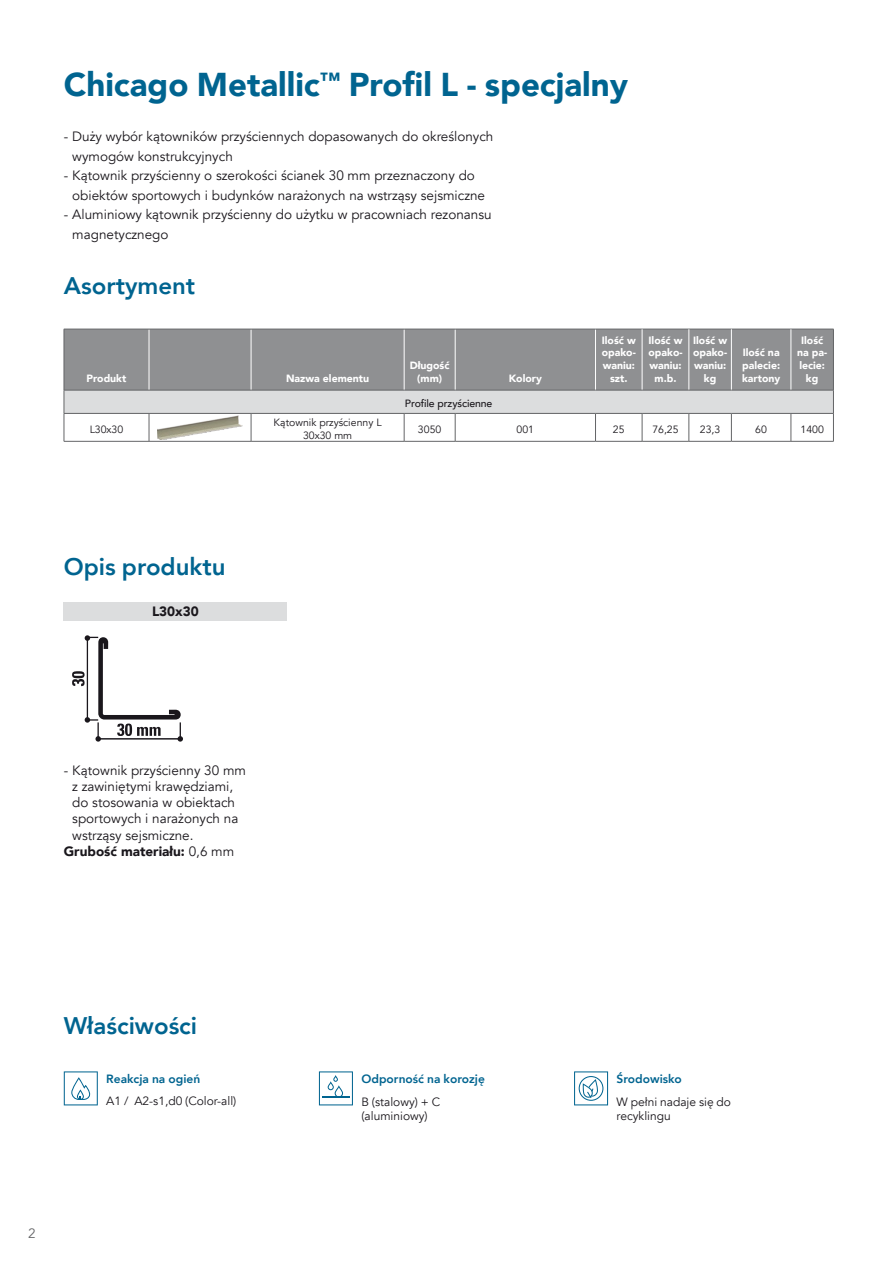
<style>
.page{position:relative;width:893px;height:1263px;background:#fff}
.page>*{position:absolute;margin:0;border:0;box-sizing:border-box;transform-origin:0 0}
.t1{font:900 33px "Avenir";color:#006490}
.t2{font:800 24px "Avenir";color:#006490}
.t3{font:13.5px/19.5px "Avenir";color:#1a171c}
.t4{font:900 13.5px "Avenir";color:#1a171c}
.t5{font:13.5px "Avenir";color:#646567}
.t6{font:12px/14.4px "Avenir";color:#1a171c}
.t7{font:800 12px "Avenir";color:#006490}
.t8{font:900 10.5px/12.6px "Avenir";color:#fff;text-align:center}
.t9{font:10.5px/12.6px "Avenir";color:#1a171c;text-align:center}
.t10{font:500 10.5px "Avenir";letter-spacing:-.01em;color:#1a171c}
.s1{font-weight:400}
</style>
<div class="page">
<div style="left:65px;top:330px;width:768px;height:60px;background:#8f9092"></div>
<div style="left:64px;top:390px;width:769px;height:23px;background:#dcddde"></div>
<hr style="left:595px;top:329px;width:1px;height:61px;background:#fff">
<hr style="left:149px;top:329px;width:1px;height:61px;background:#fff">
<hr style="left:251px;top:329px;width:1px;height:61px;background:#fff">
<hr style="left:404px;top:329px;width:1px;height:61px;background:#fff">
<hr style="left:455px;top:329px;width:1px;height:61px;background:#fff">
<hr style="left:64px;top:329px;width:1px;height:61px;background:#646567">
<hr style="left:64px;top:329px;width:85px;height:1px;background:#646567">
<hr style="left:149px;top:329px;width:102px;height:1px;background:#646567">
<hr style="left:251px;top:329px;width:153px;height:1px;background:#646567">
<hr style="left:404px;top:329px;width:51px;height:1px;background:#646567">
<hr style="left:455px;top:329px;width:140px;height:1px;background:#646567">
<hr style="left:595px;top:329px;width:47px;height:1px;background:#646567">
<hr style="left:642px;top:329px;width:47px;height:1px;background:#646567">
<hr style="left:689px;top:329px;width:42px;height:1px;background:#646567">
<hr style="left:731px;top:329px;width:60px;height:1px;background:#646567">
<hr style="left:791px;top:329px;width:43px;height:1px;background:#646567">
<hr style="left:833px;top:329px;width:1px;height:61px;background:#646567">
<hr style="left:64px;top:390px;width:85px;height:1px;background:#646567">
<hr style="left:149px;top:390px;width:102px;height:1px;background:#646567">
<hr style="left:251px;top:390px;width:153px;height:1px;background:#646567">
<hr style="left:404px;top:390px;width:51px;height:1px;background:#646567">
<hr style="left:455px;top:390px;width:140px;height:1px;background:#646567">
<svg style="left:64px;top:390px;width:1px;height:51px"></svg>
<hr style="left:64px;top:413px;width:85px;height:1px;background:#646567">
<hr style="left:149px;top:413px;width:102px;height:1px;background:#646567">
<svg style="left:149px;top:414px;width:1px;height:27px"></svg>
<svg style="left:251px;top:414px;width:1px;height:27px"></svg>
<hr style="left:251px;top:413px;width:153px;height:1px;background:#646567">
<svg style="left:404px;top:414px;width:1px;height:27px"></svg>
<hr style="left:404px;top:413px;width:51px;height:1px;background:#646567">
<hr style="left:455px;top:413px;width:140px;height:1px;background:#646567">
<svg style="left:455px;top:414px;width:1px;height:27px"></svg>
<svg style="left:595px;top:414px;width:1px;height:27px"></svg>
<hr style="left:595px;top:413px;width:47px;height:1px;background:#646567">
<hr style="left:642px;top:413px;width:47px;height:1px;background:#646567">
<hr style="left:689px;top:413px;width:42px;height:1px;background:#646567">
<hr style="left:731px;top:413px;width:60px;height:1px;background:#646567">
<hr style="left:791px;top:413px;width:43px;height:1px;background:#646567">
<svg style="left:642px;top:414px;width:1px;height:27px"></svg>
<svg style="left:689px;top:414px;width:1px;height:27px"></svg>
<svg style="left:731px;top:414px;width:1px;height:27px"></svg>
<svg style="left:791px;top:414px;width:1px;height:27px"></svg>
<svg style="left:833px;top:391px;width:1px;height:50px"></svg>
<hr style="left:64px;top:441px;width:85px;height:1px;background:#646567">
<hr style="left:149px;top:441px;width:102px;height:1px;background:#646567">
<hr style="left:251px;top:441px;width:153px;height:1px;background:#646567">
<hr style="left:404px;top:441px;width:51px;height:1px;background:#646567">
<hr style="left:455px;top:441px;width:140px;height:1px;background:#646567">
<hr style="left:595px;top:441px;width:47px;height:1px;background:#646567">
<hr style="left:642px;top:441px;width:47px;height:1px;background:#646567">
<hr style="left:689px;top:441px;width:42px;height:1px;background:#646567">
<hr style="left:731px;top:441px;width:60px;height:1px;background:#646567">
<hr style="left:791px;top:441px;width:43px;height:1px;background:#646567">
<hr style="left:642px;top:329px;width:1px;height:61px;background:#fff">
<hr style="left:689px;top:329px;width:1px;height:61px;background:#fff">
<hr style="left:731px;top:329px;width:1px;height:61px;background:#fff">
<hr style="left:791px;top:329px;width:1px;height:61px;background:#fff">
<hr style="left:595px;top:390px;width:47px;height:1px;background:#646567">
<hr style="left:642px;top:390px;width:47px;height:1px;background:#646567">
<hr style="left:689px;top:390px;width:42px;height:1px;background:#646567">
<hr style="left:731px;top:390px;width:60px;height:1px;background:#646567">
<hr style="left:791px;top:390px;width:43px;height:1px;background:#646567">
<img style="left:158px;top:415px;width:85px;height:24px">
<svg style="left:64px;top:1071px;width:34px;height:34px"></svg>
<svg style="left:319px;top:1071px;width:34px;height:34px"></svg>
<svg style="left:574px;top:1071px;width:34px;height:34px"></svg>
<div style="left:64px;top:602px;width:223px;height:19px;background:#dcddde"></div>
<svg style="left:72px;top:635px;width:111px;height:107px"></svg>
<h1 class="t1" style="left:64px;top:56px;width:566px">Chicago Metallic<sup>™</sup> Profil L - specjalny</h1>
<p class="t3" style="left:72px;top:127px;width:423px;text-indent:-9px">- Duży wybór kątowników przyściennych dopasowanych do określonych wymogów konstrukcyjnych</p>
<p class="t3" style="left:72px;top:166px;width:414px;text-indent:-9px">- Kątownik przyścienny o szerokości ścianek 30 mm przeznaczony do obiektów sportowych i budynków narażonych na wstrząsy sejsmiczne</p>
<p class="t3" style="left:72px;top:205px;width:421px;text-indent:-9px">- Aluminiowy kątownik przyścienny do użytku w pracowniach rezonansu magnetycznego</p>
<h2 class="t2" style="left:64px;top:267px;width:133px">Asortyment</h2>
<p class="t8" style="left:87px;top:371px;width:41px">Produkt</p>
<p class="t8" style="left:286px;top:371px;width:85px">Nazwa elementu</p>
<p class="t8" style="left:410px;top:359px;width:41px">Długość (mm)</p>
<p class="t10" style="left:405px;top:394px;width:89px">Profile przyścienne</p>
<p class="t8" style="left:509px;top:371px;width:35px">Kolory</p>
<p class="t8" style="left:602px;top:334px;width:36px">Ilość w opako&shy;waniu: szt.</p>
<p class="t8" style="left:648px;top:334px;width:36px">Ilość w opako&shy;waniu: m.b.</p>
<p class="t8" style="left:693px;top:334px;width:36px">Ilość w opako&shy;waniu: kg</p>
<p class="t8" style="left:742px;top:346px;width:40px;text-align:justify">Ilość na palecie: kartony</p>
<p class="t8" style="left:797px;top:334px;width:32px">Ilość na pa&shy;lecie: kg</p>
<p class="t9" style="left:90px;top:423px;width:35px">L30x30</p>
<p class="t9" style="left:274px;top:417px;width:109px">Kątownik przyścienny L<br>30x30 mm</p>
<p class="t9" style="left:418px;top:423px;width:25px">3050</p>
<p class="t9" style="left:517px;top:423px;width:19px">001</p>
<p class="t9" style="left:613px;top:423px;width:13px">25</p>
<p class="t9" style="left:652px;top:423px;width:28px">76,25</p>
<p class="t9" style="left:700px;top:423px;width:22px">23,3</p>
<p class="t9" style="left:755px;top:423px;width:13px">60</p>
<p class="t9" style="left:800px;top:423px;width:25px">1400</p>
<h2 class="t2" style="left:64px;top:548px;width:163px">Opis produktu</h2>
<p class="t4" style="left:152px;top:600px;width:48px">L30x30</p>
<p class="t3" style="left:64px;top:761px;width:184px">- Kątownik przyścienny 30 mm</p>
<p class="t3" style="left:72px;top:777px;width:162px">z zawiniętymi krawędziami,</p>
<p class="t3" style="left:72px;top:793px;width:164px">do stosowania w obiektach</p>
<p class="t3" style="left:72px;top:809px;width:168px">sportowych i narażonych na</p>
<p class="t3" style="left:72px;top:825px;width:123px">wstrząsy sejsmiczne.</p>
<p class="t4" style="left:64px;top:839px;width:172px">Grubość materiału: <span class="s1">0,6 mm</span></p>
<h2 class="t2" style="left:64px;top:1007px;width:135px">Właściwości</h2>
<p class="t7" style="left:106px;top:1070px;width:95px">Reakcja na ogień</p>
<p class="t6" style="left:106px;top:1094px;width:132px">A1 / A2-s1,d0 (Color-all)</p>
<p class="t5" style="left:28px;top:1225px;width:9px">2</p>
<p class="t7" style="left:361px;top:1070px;width:125px">Odporność na korozję</p>
<p class="t6" style="left:361px;top:1094px;width:80px">B (stalowy) + C (aluminiowy)</p>
<p class="t7" style="left:617px;top:1070px;width:67px">Środowisko</p>
<p class="t6" style="left:617px;top:1094px;width:116px">W pełni nadaje się do recyklingu</p>
</div>
